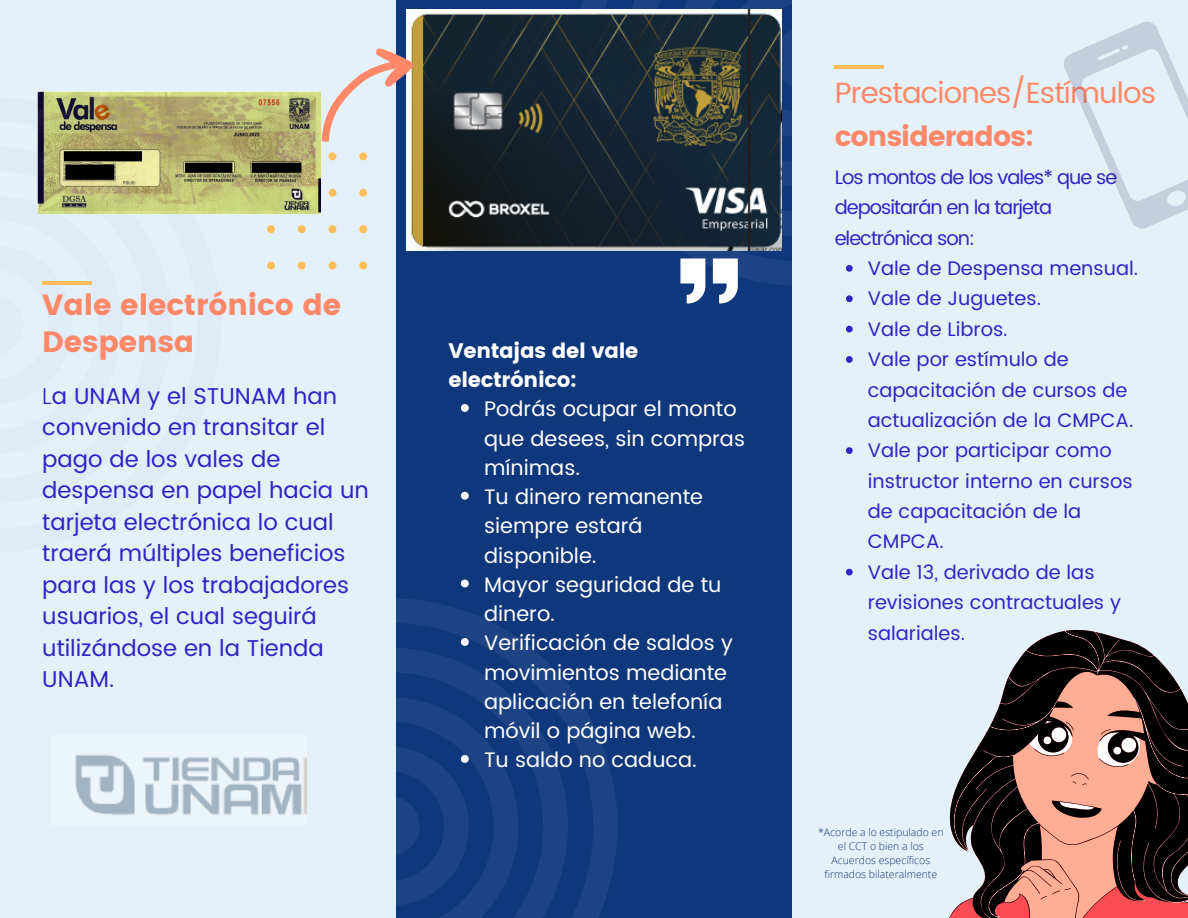
<style>
.page{position:relative;width:1188px;height:918px;background:#e5f1f8}
.page>*{position:absolute;margin:0;border:0;box-sizing:border-box;transform-origin:0 0}
.t1{font:29.25px/37.2px "Poppins";letter-spacing:-.005em;color:#ff8869}
.t2{font:29.25px "Poppins";letter-spacing:-.03em;color:#ff8869}
.t3{font:27.75px "Poppins";letter-spacing:-.03em;color:#ff8869}
.t4{font:22.95px/31.5px "Poppins";color:#2d25c6}
.t5{font:21px/29.2px "Poppins";color:#fff}
.t6{font:21px/29.2px "Poppins";letter-spacing:-.015em;color:#fff}
.t7{font:19.5px/30.3px "Poppins";color:#2d25c6}
.t8{font:19.5px/30.3px "Poppins";letter-spacing:-.05em;color:#2d25c6}
.t9{font:300 10.5px/14px "Open Sans";color:#0f377b;text-align:center}
.s1{font-weight:300}
</style>
<div class="page">
<div style="left:396px;top:0;width:396px;height:918px;background:#0f377b"></div>
<svg style="left:396px;top:599px;width:221px;height:319px"></svg>
<svg style="left:581px;top:0;width:211px;height:285px"></svg>
<hr style="left:42px;top:281px;width:49px;height:4px;background:#ffbd59">
<hr style="left:835px;top:65px;width:49px;height:4px;background:#ffbd59">
<svg style="left:267px;top:152px;width:100px;height:117px"></svg>
<svg style="left:680px;top:258px;width:58px;height:45px"></svg>
<svg style="left:1064px;top:21px;width:124px;height:208px"></svg>
<img style="left:37px;top:92px;width:284px;height:121px">
<img style="left:407px;top:9px;width:374px;height:242px">
<svg style="left:321px;top:48px;width:93px;height:95px"></svg>
<svg style="left:846px;top:265px;width:7px;height:7px"></svg>
<svg style="left:846px;top:295px;width:7px;height:7px"></svg>
<svg style="left:846px;top:326px;width:7px;height:6px"></svg>
<svg style="left:846px;top:356px;width:7px;height:7px"></svg>
<svg style="left:846px;top:447px;width:7px;height:7px"></svg>
<svg style="left:846px;top:569px;width:7px;height:6px"></svg>
<svg style="left:949px;top:630px;width:239px;height:288px"></svg>
<img style="left:75px;top:755px;width:232px;height:60px">
<svg style="left:461px;top:404px;width:8px;height:8px"></svg>
<svg style="left:461px;top:492px;width:8px;height:8px"></svg>
<svg style="left:461px;top:580px;width:8px;height:7px"></svg>
<svg style="left:461px;top:638px;width:8px;height:8px"></svg>
<svg style="left:396px;top:697px;width:122px;height:221px"></svg>
<p class="t1" style="left:42px;top:286px;width:301px">Vale electrónico de<br>Despensa</p>
<p class="t4" style="left:42px;top:380px;width:328px"><span class="s1">L</span>a UNAM y el STUNAM han convenido en transitar el pago de los vales de despensa en papel hacia un tarjeta electrónica lo cual traerá múltiples beneficios para las y los trabajadores usuarios, el cual seguirá utilizándose en la Tienda<br>UNAM.</p>
<p class="t6" style="left:449px;top:336px;width:191px">Ventajas del vale electrónico:</p>
<p class="t5" style="left:484px;top:395px;width:262px">Podrás ocupar el monto que desees, sin compras mínimas.</p>
<p class="t5" style="left:484px;top:482px;width:220px">Tu dinero remanente siempre estará disponible.</p>
<p class="t5" style="left:484px;top:570px;width:239px">Mayor seguridad de tu dinero.</p>
<p class="t5" style="left:484px;top:629px;width:250px">Verificación de saldos y movimientos mediante aplicación en telefonía móvil o página web.</p>
<p class="t5" style="left:484px;top:746px;width:214px">Tu saldo no caduca.</p>
<p class="t2" style="left:835px;top:76px;width:323px">Prestaciones/Estímulos</p>
<p class="t3" style="left:835px;top:120px;width:201px">considerados:</p>
<p class="t8" style="left:835px;top:162px;width:284px">Los montos de los vales* que se depositarán en la tarjeta electrónica son:</p>
<p class="t7" style="left:868px;top:253px;width:272px">Vale de Despensa mensual.</p>
<p class="t7" style="left:868px;top:284px;width:175px">Vale de Juguetes.</p>
<p class="t7" style="left:868px;top:314px;width:141px">Vale de Libros.</p>
<p class="t7" style="left:868px;top:344px;width:267px">Vale por estímulo de capacitación de cursos de actualización de la CMPCA.</p>
<p class="t7" style="left:868px;top:435px;width:266px">Vale por participar como instructor interno en cursos de capacitación de la<br>CMPCA.</p>
<p class="t7" style="left:868px;top:557px;width:255px">Vale 13, derivado de las revisiones contractuales y salariales.</p>
<p class="t9" style="left:818px;top:825px;width:127px">*Acorde a lo estipulado en el CCT o bien a los<br>Acuerdos específicos firmados bilateralmente</p>
</div>
